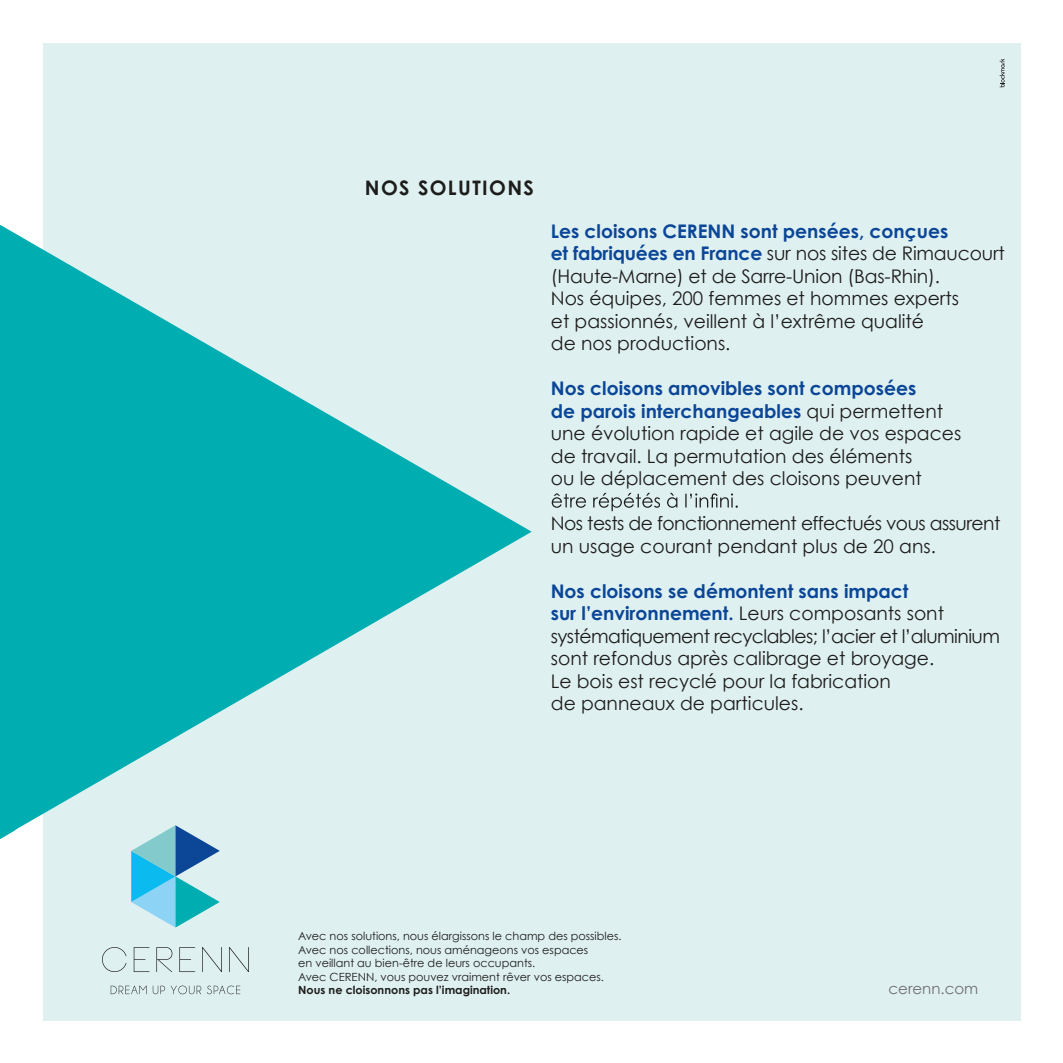
<style>
.page{position:relative;width:1063px;height:1063px;background:#fff}
.page>*{position:absolute;margin:0;border:0;box-sizing:border-box;transform-origin:0 0}
.t1{font:700 20px "Century Gothic";letter-spacing:.07em;color:#1d1d1b}
.t2{font:18.75px/22.5px "Century Gothic";color:#1d1d1b}
.t3{font:18.75px/22.5px "Century Gothic";letter-spacing:-.03em;color:#1d1d1b}
.t4{font:15px "Century Gothic";color:#706f6f}
.t5{font:11.25px/13.5px "Century Gothic";color:#1d1d1b}
.t6{font:700 11.25px "Century Gothic";color:#1d1d1b}
.s1{font-weight:700;color:#0b4697}
</style>
<div class="page">
<div style="left:43px;top:43px;width:978px;height:978px;background:#dff0f1"></div>
<svg style="left:23px;top:238px;width:509px;height:588px"></svg>
<svg style="left:131px;top:825px;width:89px;height:103px"></svg>
<svg style="left:134px;top:947px;width:15px;height:25px"></svg>
<svg style="left:156px;top:947px;width:16px;height:25px"></svg>
<svg style="left:179px;top:947px;width:16px;height:25px"></svg>
<svg style="left:202px;top:947px;width:20px;height:25px"></svg>
<svg style="left:229px;top:947px;width:20px;height:25px"></svg>
<svg style="left:102px;top:947px;width:24px;height:25px"></svg>
<svg style="left:111px;top:986px;width:36px;height:8px"></svg>
<svg style="left:153px;top:986px;width:12px;height:8px"></svg>
<svg style="left:171px;top:986px;width:30px;height:8px"></svg>
<svg style="left:207px;top:986px;width:33px;height:8px"></svg>
<svg style="left:1000px;top:59px;width:5px;height:28px"></svg>
<svg style="left:552px;top:493px;width:186px;height:18px"></svg>
<div style="left:0;top:225px;width:23px;height:614px;background:#00adb1"></div>
<p class="t1" style="left:365px;top:172px;width:171px">NOS SOLUTIONS</p>
<p class="t2" style="left:551px;top:219px;width:456px"><span class="s1">Les cloisons CERENN sont pensées, conçues<br>et fabriquées en France</span> sur nos sites de Rimaucourt (Haute-Marne) et de Sarre-Union (Bas-Rhin).<br>Nos équipes, 200 femmes et hommes experts<br>et passionnés, veillent à l’extrême qualité<br>de nos productions.</p>
<p class="t2" style="left:551px;top:377px;width:412px"><span class="s1">Nos cloisons amovibles sont composées<br>de parois interchangeables</span> qui permettent une évolution rapide et agile de vos espaces de travail. La permutation des éléments<br>ou le déplacement des cloisons peuvent</p>
<p class="t3" style="left:551px;top:512px;width:451px">Nos tests de fonctionnement effectués vous assurent un usage courant pendant plus de 20 ans.</p>
<p class="t2" style="left:551px;top:579px;width:451px"><span class="s1">Nos cloisons se démontent sans impact<br>sur l’environnement.</span> Leurs composants sont systématiquement recyclables; l’acier et l’aluminium sont refondus après calibrage et broyage.<br>Le bois est recyclé pour la fabrication<br>de panneaux de particules.</p>
<p class="t5" style="left:298px;top:929px;width:325px">Avec nos solutions, nous élargissons le champ des possibles.<br>Avec nos collections, nous aménageons vos espaces<br>en veillant au bien-être de leurs occupants.<br>Avec CERENN, vous pouvez vraiment rêver vos espaces.</p>
<p class="t6" style="left:298px;top:982px;width:213px">Nous ne cloisonnons pas l’imagination.</p>
<p class="t4" style="left:889px;top:978px;width:91px">cerenn.com</p>
</div>
